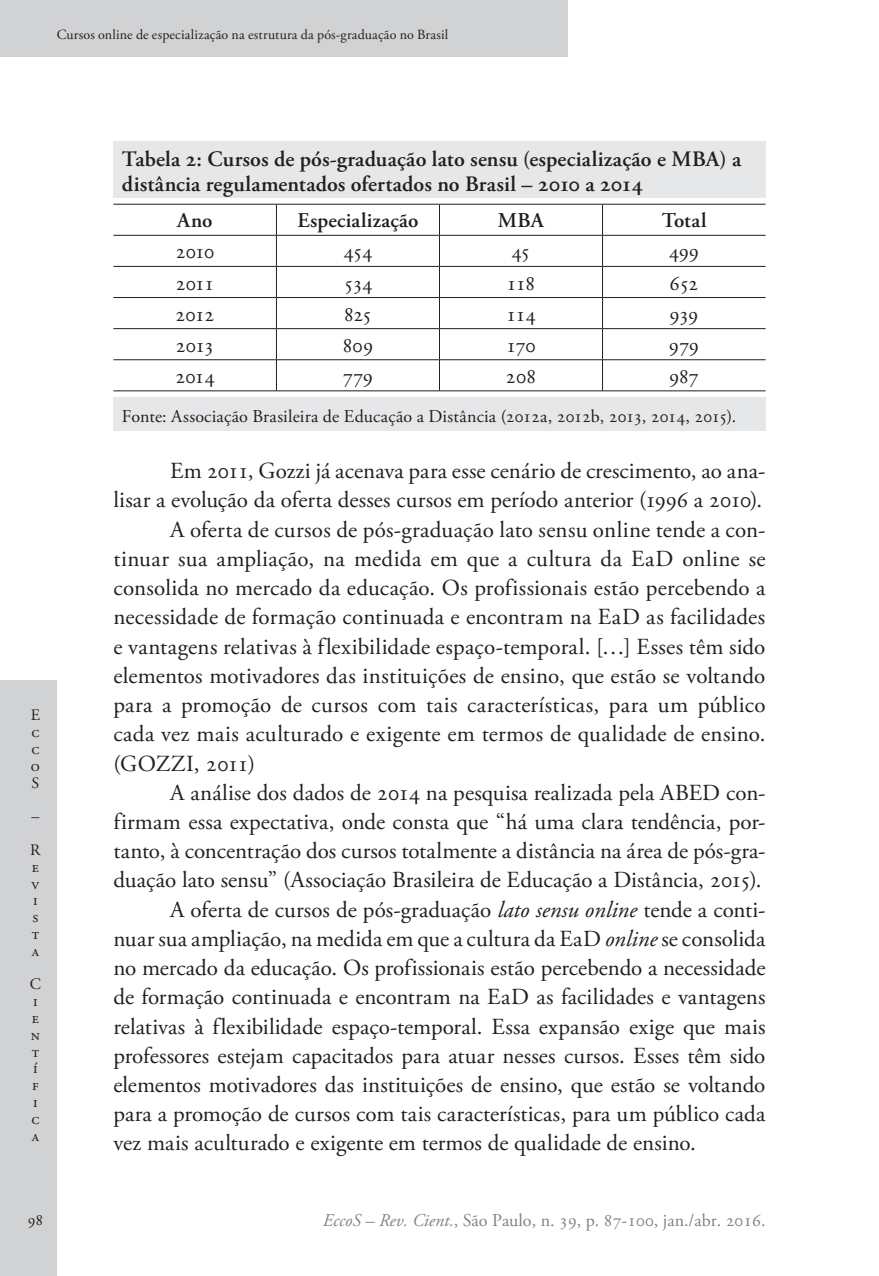
<style>
.page{position:relative;width:879px;height:1276px;background:#fff}
.page>*{position:absolute;margin:0;border:0;box-sizing:border-box;transform-origin:0 0}
.Ec_Normal{font:23px/29.2px "Adobe Garamond Pro";color:#231f20;text-align:justify}
.Ec_Tabela_-_titulo{font:600 22px/25px "Adobe Garamond Pro";letter-spacing:.005em;color:#231f20}
.t1{font:21px "Adobe Garamond Pro";letter-spacing:-.035em;color:#231f20}
.t2{font:600 21px "Adobe Garamond Pro";letter-spacing:.01em;color:#231f20}
.Ec_Tabela_-_nota{font:18px "Adobe Garamond Pro";color:#231f20}
.t3{font:18px "Adobe Garamond Pro";color:#808285}
.t4{font:16px/16.8px "Adobe Garamond Pro";color:#231f20;text-align:justify}
.t5{font:14px "Adobe Garamond Pro";letter-spacing:.015em;color:#231f20}
.s1{font-style:italic}
</style>
<div class="page">
<div style="left:0;top:680px;width:57px;height:596px;background:#d1d2d4"></div>
<div style="left:0;top:0;width:567px;height:57px;background:#d1d2d4"></div>
<div style="left:113px;top:142px;width:652px;height:289px;background:#e6e7e9"></div>
<div style="left:113px;top:198px;width:652px;height:199px;background:#fff"></div>
<hr style="left:113px;top:204px;width:163px;height:1px;background:#231f20">
<hr style="left:276px;top:204px;width:163px;height:1px;background:#231f20">
<hr style="left:276px;top:204px;width:1px;height:31px;background:#231f20">
<hr style="left:439px;top:204px;width:163px;height:1px;background:#231f20">
<hr style="left:439px;top:204px;width:1px;height:31px;background:#231f20">
<hr style="left:602px;top:204px;width:163px;height:1px;background:#231f20">
<hr style="left:602px;top:204px;width:1px;height:31px;background:#231f20">
<hr style="left:113px;top:235px;width:163px;height:1px;background:#231f20">
<hr style="left:276px;top:235px;width:163px;height:1px;background:#231f20">
<hr style="left:276px;top:235px;width:1px;height:31px;background:#231f20">
<hr style="left:439px;top:235px;width:163px;height:1px;background:#231f20">
<hr style="left:439px;top:235px;width:1px;height:31px;background:#231f20">
<hr style="left:602px;top:235px;width:163px;height:1px;background:#231f20">
<hr style="left:602px;top:235px;width:1px;height:31px;background:#231f20">
<hr style="left:113px;top:266px;width:163px;height:1px;background:#231f20">
<hr style="left:276px;top:266px;width:163px;height:1px;background:#231f20">
<hr style="left:276px;top:267px;width:1px;height:30px;background:#231f20">
<hr style="left:439px;top:266px;width:163px;height:1px;background:#231f20">
<hr style="left:439px;top:267px;width:1px;height:30px;background:#231f20">
<hr style="left:602px;top:266px;width:163px;height:1px;background:#231f20">
<hr style="left:602px;top:267px;width:1px;height:30px;background:#231f20">
<hr style="left:113px;top:297px;width:163px;height:1px;background:#231f20">
<hr style="left:276px;top:297px;width:163px;height:1px;background:#231f20">
<hr style="left:276px;top:298px;width:1px;height:30px;background:#231f20">
<hr style="left:439px;top:297px;width:163px;height:1px;background:#231f20">
<hr style="left:439px;top:298px;width:1px;height:30px;background:#231f20">
<hr style="left:602px;top:297px;width:163px;height:1px;background:#231f20">
<hr style="left:602px;top:298px;width:1px;height:30px;background:#231f20">
<hr style="left:113px;top:328px;width:163px;height:1px;background:#231f20">
<hr style="left:276px;top:328px;width:163px;height:1px;background:#231f20">
<hr style="left:276px;top:329px;width:1px;height:30px;background:#231f20">
<hr style="left:439px;top:328px;width:163px;height:1px;background:#231f20">
<hr style="left:439px;top:329px;width:1px;height:30px;background:#231f20">
<hr style="left:602px;top:328px;width:163px;height:1px;background:#231f20">
<hr style="left:602px;top:329px;width:1px;height:30px;background:#231f20">
<hr style="left:113px;top:359px;width:163px;height:1px;background:#231f20">
<hr style="left:276px;top:359px;width:163px;height:1px;background:#231f20">
<hr style="left:276px;top:360px;width:1px;height:30px;background:#231f20">
<hr style="left:439px;top:359px;width:163px;height:1px;background:#231f20">
<hr style="left:439px;top:360px;width:1px;height:30px;background:#231f20">
<hr style="left:602px;top:359px;width:163px;height:1px;background:#231f20">
<hr style="left:602px;top:360px;width:1px;height:30px;background:#231f20">
<hr style="left:113px;top:390px;width:163px;height:1px;background:#231f20">
<hr style="left:276px;top:390px;width:163px;height:1px;background:#231f20">
<hr style="left:439px;top:390px;width:163px;height:1px;background:#231f20">
<hr style="left:602px;top:390px;width:163px;height:1px;background:#231f20">
<p class="t5" style="left:57px;top:26px;width:393px">Cursos online de especialização na estrutura da pós-graduação no Brasil</p>
<p class="t4" style="left:31px;top:707px;width:11px">E c c o S</p>
<p class="t4" style="left:30px;top:800px;width:12px;line-height:33.6px">–<br>R</p>
<p class="t4" style="left:32px;top:859px;width:9px">e v i s t a</p>
<p class="t4" style="left:30px;top:976px;width:13px;text-align:left">C i e n t í f i c a</p>
<p class="Ec_Tabela_-_titulo" style="left:122px;top:147px;width:621px">Tabela 2: Cursos de pós-graduação lato sensu (especialização e MBA) a distância regulamentados ofertados no Brasil – 2010 a 2014</p>
<p class="t2" style="left:177px;top:209px;width:37px">Ano</p>
<p class="t2" style="left:297px;top:209px;width:123px">Especialização</p>
<p class="t2" style="left:498px;top:209px;width:48px">MBA</p>
<p class="t2" style="left:661px;top:209px;width:46px">Total</p>
<p class="t1" style="left:175px;top:239px;width:40px">2010</p>
<p class="t1" style="left:343px;top:239px;width:30px">454</p>
<p class="t1" style="left:511px;top:239px;width:21px">45</p>
<p class="t1" style="left:669px;top:239px;width:32px">499</p>
<p class="t1" style="left:175px;top:270px;width:40px">2011</p>
<p class="t1" style="left:343px;top:270px;width:31px">534</p>
<p class="t1" style="left:507px;top:270px;width:30px">118</p>
<p class="t1" style="left:669px;top:270px;width:30px">652</p>
<p class="t1" style="left:175px;top:301px;width:41px">2012</p>
<p class="t1" style="left:344px;top:301px;width:30px">825</p>
<p class="t1" style="left:506px;top:301px;width:31px">114</p>
<p class="t1" style="left:669px;top:301px;width:31px">939</p>
<p class="t1" style="left:176px;top:332px;width:40px">2013</p>
<p class="t1" style="left:343px;top:332px;width:32px">809</p>
<p class="t1" style="left:506px;top:332px;width:31px">170</p>
<p class="t1" style="left:669px;top:332px;width:32px">979</p>
<p class="t1" style="left:175px;top:364px;width:41px">2014</p>
<p class="t1" style="left:343px;top:364px;width:32px">779</p>
<p class="t1" style="left:505px;top:364px;width:32px">208</p>
<p class="t1" style="left:669px;top:364px;width:31px">987</p>
<p class="Ec_Tabela_-_nota" style="left:122px;top:406px;width:616px">Fonte: Associação Brasileira de Educação a Distância (2012a, 2012b, 2013, 2014, 2015).</p>
<p class="Ec_Normal" style="left:113px;top:457px;width:653px;text-align:right">Em 2011, Gozzi já acenava para esse cenário de crescimento, ao ana-<br>lisar a evolução da oferta desses cursos em período anterior (1996 a 2010).</p>
<p class="Ec_Normal" style="left:113px;top:515px;width:654px;text-indent:57px">A oferta de cursos de pós-graduação lato sensu online tende a con&shy;tinuar sua ampliação, na medida em que a cultura da EaD online se consolida no mercado da educação. Os profissionais estão percebendo a necessidade de formação continuada e encontram na EaD as facilidades e vantagens relativas à flexibilidade espaço-temporal. […] Esses têm sido elementos motivadores das instituições de ensino, que estão se voltando para a promoção de cursos com tais características, para um público cada vez mais aculturado e exigente em termos de qualidade de ensino. (GOZZI, 2011)</p>
<p class="Ec_Normal" style="left:113px;top:778px;width:653px;text-indent:57px">A análise dos dados de 2014 na pesquisa realizada pela ABED con&shy;firmam essa expectativa, onde consta que “há uma clara tendência, por&shy;tanto, à concentração dos cursos totalmente a distância na área de pós-gra&shy;duação lato sensu” (Associação Brasileira de Educação a Distância, 2015).</p>
<p class="Ec_Normal" style="left:113px;top:895px;width:654px;text-indent:57px">A oferta de cursos de pós-graduação <span class="s1">lato sensu online</span> tende a conti&shy;nuar sua ampliação, na medida em que a cultura da EaD <span class="s1">online</span> se consolida no mercado da educação. Os profissionais estão percebendo a necessidade de formação continuada e encontram na EaD as facilidades e vantagens relativas à flexibilidade espaço-temporal. Essa expansão exige que mais professores estejam capacitados para atuar nesses cursos. Esses têm sido elementos motivadores das instituições de ensino, que estão se voltando para a promoção de cursos com tais características, para um público cada vez mais aculturado e exigente em termos de qualidade de ensino.</p>
<p class="t4" style="left:28px;top:1212px;width:17px">98</p>
<p class="t3" style="left:323px;top:1209px;width:444px"><span class="s1">EccoS – Rev. Cient.</span>, São Paulo, n. 39, p. 87-100, jan./abr. 2016.</p>
</div>
